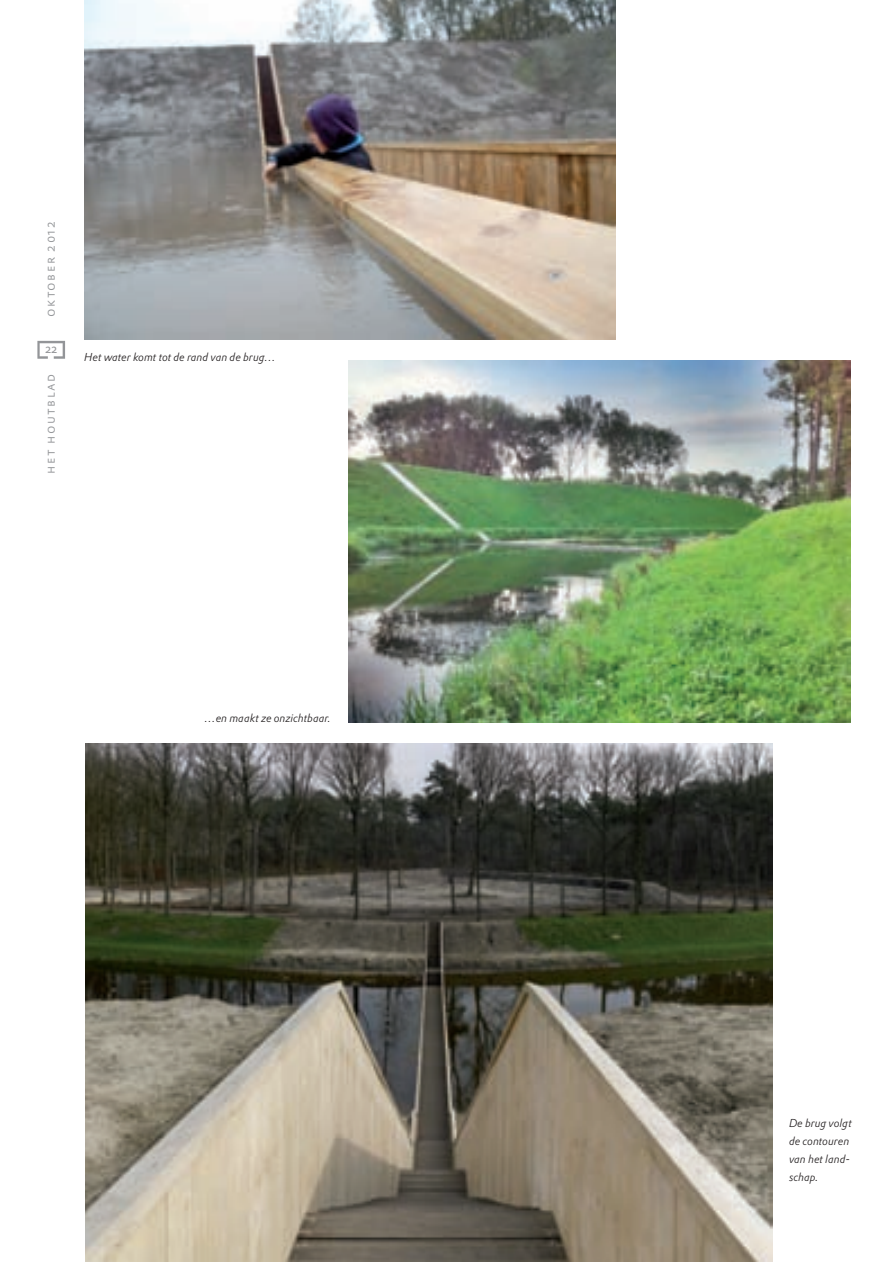
<style>
.page{position:relative;width:892px;height:1262px;background:#fff}
.page>*{position:absolute;margin:0;border:0;box-sizing:border-box;transform-origin:0 0}
.t1{font:300 13.05px "DTL Prokyon TOT Caps";letter-spacing:.115em;color:#939598}
.t2{font:12px "DTL Prokyon TOT Caps";color:#939598}
.t3{font:italic 300 11.25px/18px "DTL Prokyon TOT";color:#231f20}
</style>
<div class="page">
<svg style="left:37px;top:341px;width:28px;height:17px"></svg>
<img style="left:84px;top:0;width:531px;height:339px">
<img style="left:348px;top:361px;width:502px;height:361px">
<img style="left:85px;top:743px;width:686px;height:518px">
<p class="t1" style="left:42px;top:317px;width:97px;rotate:-90deg">oktober 2012</p>
<p class="t2" style="left:45px;top:341px;width:14px">22</p>
<p class="t1" style="left:42px;top:473px;width:102px;rotate:-90deg">het houtblad</p>
<p class="t3" style="left:84px;top:347px;width:193px">Het water komt tot de rand van de brug…</p>
<p class="t3" style="left:204px;top:709px;width:127px">…en maakt ze onzichtbaar.</p>
<p class="t3" style="left:788px;top:1113px;width:64px">De brug volgt de contouren van het land&shy;schap.</p>
</div>
